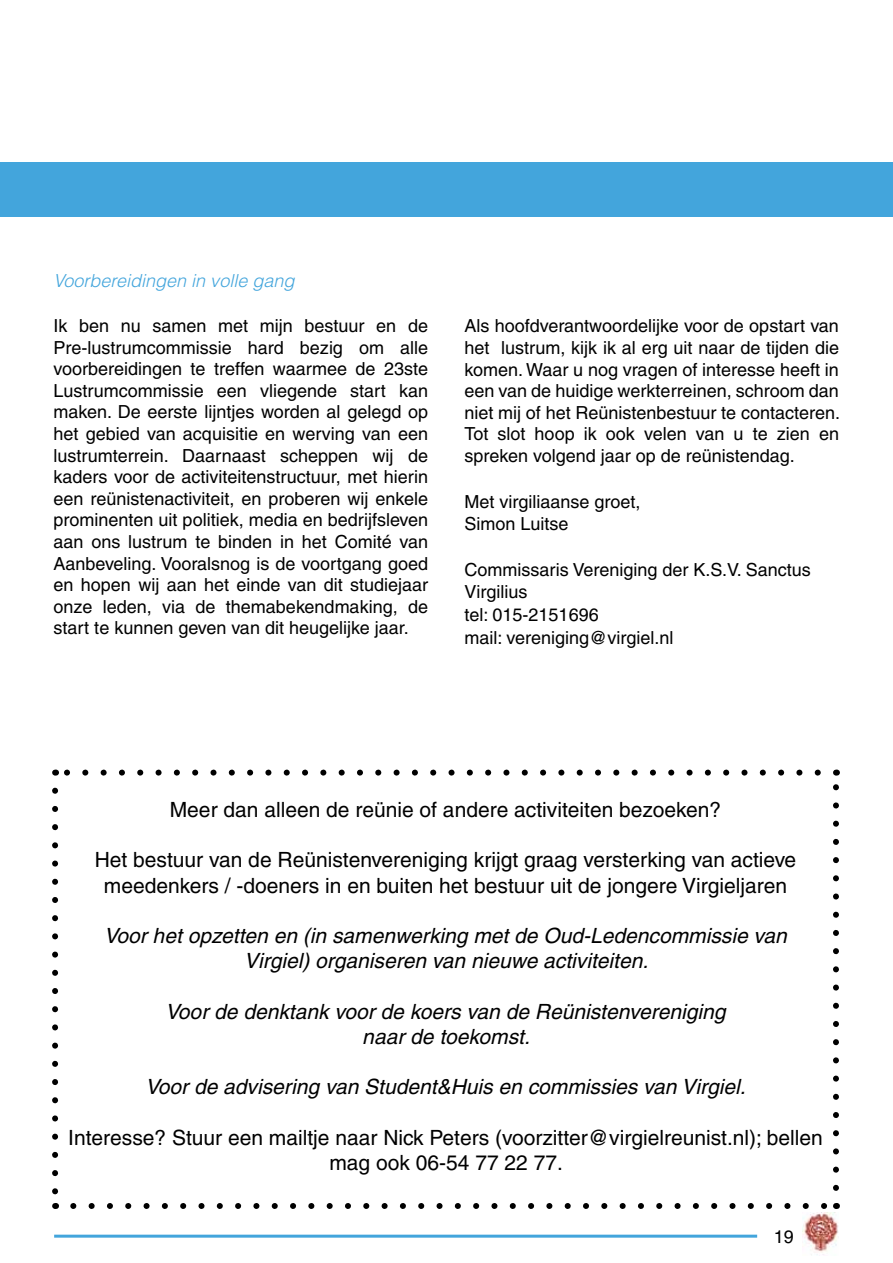
<style>
.page{position:relative;width:893px;height:1263px;background:#fff}
.page>*{position:absolute;margin:0;border:0;box-sizing:border-box;transform-origin:0 0}
.t1{font:21px/25.2px "Helvetica";color:#000;text-align:center}
.t2{font:italic 21px/25.2px "Helvetica";color:#000;text-align:center}
.t3{font:18px/21.6px "Helvetica";color:#000;text-align:justify}
.t4{font:italic 300 18px "Helvetica";color:#43a5dc}
</style>
<div class="page">
<div style="left:0;top:162px;width:893px;height:54px;background:#43a5dc"></div>
<img style="left:803px;top:1213px;width:35px;height:42px">
<hr style="left:54px;top:1235px;width:703px;height:3px;background:#43a5dc">
<svg style="left:52px;top:791px;width:6px;height:404px"></svg>
<svg style="left:73px;top:1203px;width:754px;height:6px"></svg>
<svg style="left:833px;top:784px;width:6px;height:404px"></svg>
<svg style="left:64px;top:770px;width:754px;height:6px"></svg>
<p class="t4" style="left:54px;top:269px;width:242px">Voorbereidingen in volle gang</p>
<p class="t3" style="left:54px;top:315px;width:376px">Ik ben nu samen met mijn bestuur en de Pre-lustrumcommissie hard bezig om alle voorbereidingen te treffen waarmee de 23ste Lustrumcommissie een vliegende start kan maken. De eerste lijntjes worden al gelegd op het gebied van acquisitie en werving van een lustrumterrein. Daarnaast scheppen wij de kaders voor de activiteitenstructuur, met hierin een reünistenactiviteit, en proberen wij enkele prominenten uit politiek, media en bedrijfsleven aan ons lustrum te binden in het Comité van Aanbeveling. Vooralsnog is de voortgang goed en hopen wij aan het einde van dit studiejaar onze leden, via de themabekendmaking, de start te kunnen geven van dit heugelijke jaar.</p>
<p class="t3" style="left:464px;top:315px;width:377px">Als hoofdverantwoordelijke voor de opstart van het lustrum, kijk ik al erg uit naar de tijden die komen. Waar u nog vragen of interesse heeft in een van de huidige werkterreinen, schroom dan niet mij of het Reünistenbestuur te contacteren.<br>Tot slot hoop ik ook velen van u te zien en spreken volgend jaar op de reünistendag.</p>
<p class="t3" style="left:464px;top:490px;width:177px;line-height:22.6px">Met virgiliaanse groet,<br>Simon Luitse</p>
<p class="t3" style="left:464px;top:558px;width:348px;line-height:22.6px;text-align:left">Commissaris Vereniging der K.S.V. Sanctus<br>Virgilius<br>tel: 015-2151696<br>mail: vereniging@virgiel.nl</p>
<p class="t1" style="left:170px;top:797px;width:553px">Meer dan alleen de reünie of andere activiteiten bezoeken?</p>
<p class="t1" style="left:95px;top:847px;width:703px">Het bestuur van de Reünistenvereniging krijgt graag versterking van actieve meedenkers / -doeners in en buiten het bestuur uit de jongere Virgieljaren</p>
<p class="t2" style="left:104px;top:923px;width:684px">Voor het opzetten en (in samenwerking met de Oud-Ledencommissie van<br>Virgiel) organiseren van nieuwe activiteiten.</p>
<p class="t2" style="left:166px;top:999px;width:561px">Voor de denktank voor de koers van de Reünistenvereniging naar de toekomst.</p>
<p class="t2" style="left:146px;top:1074px;width:601px">Voor de advisering van Student&amp;Huis en commissies van Virgiel.</p>
<p class="t1" style="left:68px;top:1125px;width:756px">Interesse? Stuur een mailtje naar Nick Peters (voorzitter@virgielreunist.nl); bellen mag ook 06-54 77 22 77.</p>
<p class="t3" style="left:774px;top:1225px;width:22px">19</p>
</div>
